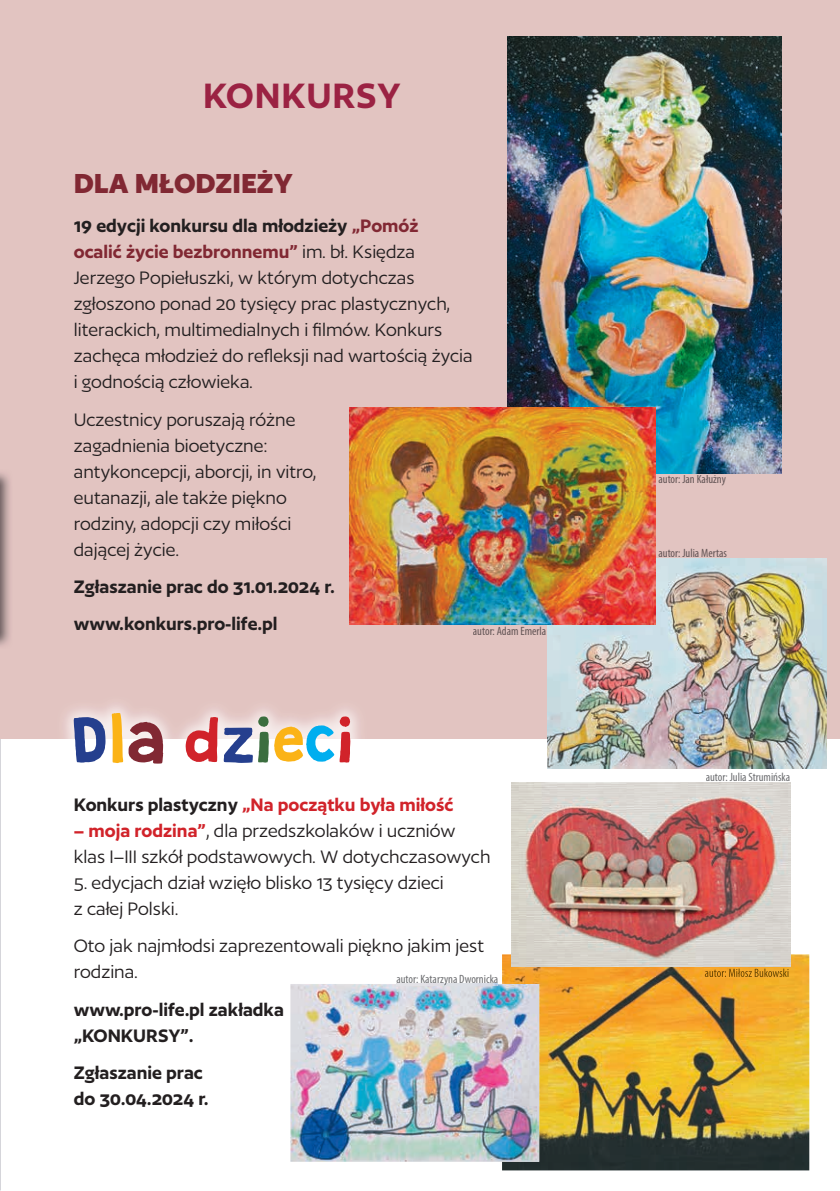
<style>
.page{position:relative;width:840px;height:1191px;background:#fff}
.page>*{position:absolute;margin:0;border:0;box-sizing:border-box;transform-origin:0 0}
.t1{font:600 41px "Author";letter-spacing:.02em;color:#9b2243}
.t2{font:700 32px "Author";color:#812833}
.t3{font:21px/26px "Author";color:#231f20}
.t4{font:600 21px/26px "Author";color:#231f20}
.t5{font:600 21px "Author";color:#d1232a}
.t6{font:condensed 12px "Myriad Pro";color:#625455}
.t7{font:condensed 12px "Myriad Pro";color:#6c6d70}
.s1{font-weight:600}
.s2{font-weight:600;color:#812833}
.s3{color:#231f20}
.s4{font-weight:600;color:#d1232a}
</style>
<div class="page">
<div style="left:0;top:0;width:839px;height:738px;background:#e2c4c1"></div>
<img style="left:501px;top:954px;width:307px;height:216px">
<img style="left:511px;top:782px;width:278px;height:184px">
<img style="left:547px;top:558px;width:279px;height:210px">
<img style="left:290px;top:984px;width:249px;height:177px">
<img style="left:0;top:473px;width:10px;height:173px">
<img style="left:0;top:475px;width:1px;height:161px">
<img style="left:507px;top:36px;width:274px;height:437px">
<img style="left:349px;top:407px;width:306px;height:217px">
<img style="left:396px;top:984px;width:101px;height:1px">
<img style="left:704px;top:968px;width:84px;height:9px">
<img style="left:55px;top:705px;width:313px;height:59px">
<svg style="left:185px;top:716px;width:165px;height:47px"></svg>
<svg style="left:111px;top:712px;width:52px;height:51px"></svg>
<svg style="left:74px;top:717px;width:31px;height:45px"></svg>
<h1 class="t1" style="left:203px;top:74px;width:199px">KONKURSY</h1>
<h2 class="t2" style="left:74px;top:166px;width:220px">DLA MŁODZIEŻY</h2>
<p class="t3" style="left:74px;top:213px;width:400px"><span class="s1">19 edycji konkursu dla młodzieży</span> <span class="s2">„Pomóż<br>ocalić życie bezbronnemu”</span> im. bł. Księdza Jerzego Popiełuszki, w którym dotychczas zgłoszono ponad 20 tysięcy prac plastycznych, literackich, multimedialnych i filmów. Konkurs zachęca młodzież do refleksji nad wartością życia i godnością człowieka.</p>
<p class="t3" style="left:74px;top:406px;width:244px">Uczestnicy poruszają różne zagadnienia bioetyczne: antykoncepcji, aborcji, in vitro, eutanazji, ale także piękno rodziny, adopcji czy miłości dającej życie.</p>
<p class="t4" style="left:74px;top:567px;width:262px;line-height:37.4px">Zgłaszanie prac do 31.01.2024 r. www.konkurs.pro-life.pl</p>
<p class="t6" style="left:472px;top:623px;width:75px">autor: Adam Emerla</p>
<p class="t5" style="left:74px;top:793px;width:381px"><span class="s3">Konkurs plastyczny</span> „Na początku była miłość</p>
<p class="t3" style="left:74px;top:817px;width:418px"><span class="s4">– moja rodzina”</span>, dla przedszkolaków i uczniów klas I–III szkół podstawowych. W dotychczasowych</p>
<p class="t3" style="left:74px;top:869px;width:371px">5. edycjach dział wzięło blisko 13 tysięcy dzieci z całej Polski.</p>
<p class="t3" style="left:74px;top:932px;width:411px">Oto jak najmłodsi zaprezentowali piękno jakim jest rodzina.</p>
<p class="t4" style="left:74px;top:996px;width:211px">www.pro-life.pl zakładka „KONKURSY”.</p>
<p class="t4" style="left:74px;top:1059px;width:136px">Zgłaszanie prac do 30.04.2024 r.</p>
<p class="t7" style="left:396px;top:971px;width:103px">autor: Katarzyna Dwornicka</p>
<p class="t6" style="left:658px;top:472px;width:69px">autor: Jan Kałużny</p>
<p class="t6" style="left:658px;top:545px;width:70px">autor: Julia Mertas</p>
<p class="t7" style="left:705px;top:770px;width:86px">autor: Julia Strumińska</p>
</div>
